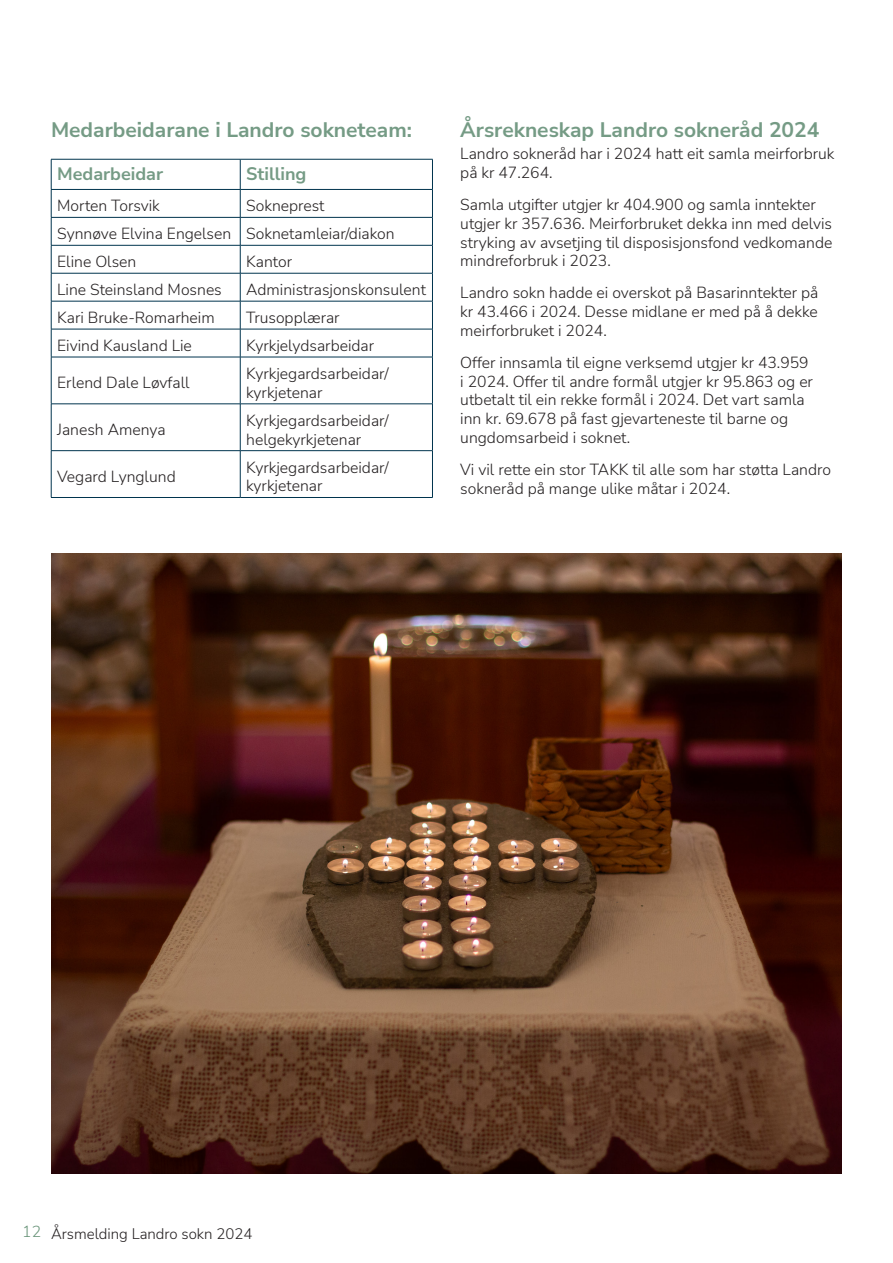
<style>
.page{position:relative;width:893px;height:1263px;background:#fff}
.page>*{position:absolute;margin:0;border:0;box-sizing:border-box;transform-origin:0 0}
.Mellomtittel{font:700 21px "Nunito Sans";color:#759b85}
.Mellomtittel-2{font:700 18px "Nunito Sans";color:#759b85}
.Tekst{font:300 15.75px/18.9px "Nunito Sans";color:#231f20}
.t1{font:300 15px "Nunito Sans";color:#231f20}
.s1{font-size:15.75px;color:#699479}
</style>
<div class="page">
<hr style="left:51px;top:159px;width:189px;height:1px;background:#00344e">
<hr style="left:51px;top:159px;width:1px;height:30px;background:#00344e">
<hr style="left:240px;top:159px;width:193px;height:1px;background:#00344e">
<hr style="left:240px;top:159px;width:1px;height:30px;background:#00344e">
<hr style="left:432px;top:159px;width:1px;height:30px;background:#00344e">
<hr style="left:51px;top:189px;width:189px;height:1px;background:#00344e">
<hr style="left:240px;top:189px;width:193px;height:1px;background:#00344e">
<hr style="left:51px;top:217px;width:189px;height:1px;background:#00344e">
<hr style="left:240px;top:217px;width:193px;height:1px;background:#00344e">
<hr style="left:51px;top:245px;width:189px;height:1px;background:#00344e">
<hr style="left:240px;top:245px;width:193px;height:1px;background:#00344e">
<hr style="left:51px;top:273px;width:189px;height:1px;background:#00344e">
<hr style="left:240px;top:273px;width:193px;height:1px;background:#00344e">
<hr style="left:51px;top:301px;width:189px;height:1px;background:#00344e">
<hr style="left:240px;top:301px;width:193px;height:1px;background:#00344e">
<hr style="left:51px;top:329px;width:189px;height:1px;background:#00344e">
<svg style="left:51px;top:190px;width:1px;height:167px"></svg>
<hr style="left:240px;top:329px;width:193px;height:1px;background:#00344e">
<svg style="left:240px;top:190px;width:1px;height:167px"></svg>
<svg style="left:432px;top:190px;width:1px;height:167px"></svg>
<hr style="left:51px;top:357px;width:189px;height:1px;background:#00344e">
<hr style="left:51px;top:357px;width:1px;height:47px;background:#00344e">
<hr style="left:240px;top:357px;width:193px;height:1px;background:#00344e">
<hr style="left:240px;top:357px;width:1px;height:47px;background:#00344e">
<hr style="left:432px;top:357px;width:1px;height:47px;background:#00344e">
<hr style="left:51px;top:404px;width:189px;height:1px;background:#00344e">
<hr style="left:51px;top:404px;width:1px;height:46px;background:#00344e">
<hr style="left:240px;top:404px;width:193px;height:1px;background:#00344e">
<hr style="left:240px;top:404px;width:1px;height:46px;background:#00344e">
<hr style="left:432px;top:404px;width:1px;height:46px;background:#00344e">
<hr style="left:51px;top:497px;width:189px;height:1px;background:#00344e">
<hr style="left:240px;top:497px;width:193px;height:1px;background:#00344e">
<hr style="left:51px;top:450px;width:189px;height:1px;background:#00344e">
<hr style="left:51px;top:451px;width:1px;height:46px;background:#00344e">
<hr style="left:240px;top:450px;width:193px;height:1px;background:#00344e">
<hr style="left:240px;top:451px;width:1px;height:46px;background:#00344e">
<hr style="left:432px;top:451px;width:1px;height:46px;background:#00344e">
<img style="left:51px;top:553px;width:791px;height:621px">
<p class="Mellomtittel" style="left:51px;top:115px;width:363px">Medarbeidarane i Landro sokneteam:</p>
<p class="Mellomtittel-2" style="left:57px;top:162px;width:107px">Medarbeidar</p>
<p class="Mellomtittel-2" style="left:246px;top:162px;width:62px">Stilling</p>
<p class="Tekst" style="left:57px;top:196px;width:104px">Morten Torsvik</p>
<p class="Tekst" style="left:246px;top:196px;width:80px">Sokneprest</p>
<p class="Tekst" style="left:57px;top:224px;width:176px">Synnøve Elvina Engelsen</p>
<p class="Tekst" style="left:246px;top:224px;width:150px">Soknetamleiar/diakon</p>
<p class="Tekst" style="left:57px;top:252px;width:81px">Eline Olsen</p>
<p class="Tekst" style="left:246px;top:252px;width:47px">Kantor</p>
<p class="Tekst" style="left:57px;top:280px;width:166px">Line Steinsland Mosnes</p>
<p class="Tekst" style="left:246px;top:280px;width:181px">Administrasjonskonsulent</p>
<p class="Tekst" style="left:57px;top:308px;width:159px">Kari Bruke-Romarheim</p>
<p class="Tekst" style="left:246px;top:308px;width:95px">Trusopplærar</p>
<p class="Tekst" style="left:57px;top:335px;width:136px">Eivind Kausland Lie</p>
<p class="Tekst" style="left:246px;top:335px;width:129px">Kyrkjelydsarbeidar</p>
<p class="Tekst" style="left:57px;top:373px;width:134px">Erlend Dale Løvfall</p>
<p class="Tekst" style="left:246px;top:363px;width:144px">Kyrkjegardsarbeidar/ kyrkjetenar</p>
<p class="Tekst" style="left:57px;top:420px;width:110px">Janesh Amenya</p>
<p class="Tekst" style="left:246px;top:410px;width:144px">Kyrkjegardsarbeidar/ helgekyrkjetenar</p>
<p class="Tekst" style="left:57px;top:466px;width:120px">Vegard Lynglund</p>
<p class="Tekst" style="left:246px;top:457px;width:144px">Kyrkjegardsarbeidar/ kyrkjetenar</p>
<p class="Mellomtittel" style="left:460px;top:115px;width:361px">Årsrekneskap Landro sokneråd 2024</p>
<p class="Tekst" style="left:460px;top:144px;width:376px">Landro sokneråd har i 2024 hatt eit samla meirforbruk på kr 47.264.</p>
<p class="Tekst" style="left:460px;top:194px;width:374px">Samla utgifter utgjer kr 404.900 og samla inntekter utgjer kr 357.636. Meirforbruket dekka inn med delvis stryking av avsetjing til disposisjonsfond vedkomande mindreforbruk i 2023.</p>
<p class="Tekst" style="left:460px;top:283px;width:360px;text-align:justify">Landro sokn hadde ei overskot på Basarinntekter på kr 43.466 i 2024. Desse midlane er med på å dekke meirforbruket i 2024.</p>
<p class="Tekst" style="left:460px;top:352px;width:354px">Offer innsamla til eigne verksemd utgjer kr 43.959 i 2024. Offer til andre formål utgjer kr 95.863 og er utbetalt til ein rekke formål i 2024. Det vart samla inn kr. 69.678 på fast gjevarteneste til barne og ungdomsarbeid i soknet.</p>
<p class="Tekst" style="left:460px;top:459px;width:372px">Vi vil rette ein stor TAKK til alle som har støtta Landro sokneråd på mange ulike måtar i 2024.</p>
<p class="t1" style="left:22px;top:1223px;width:232px"><span class="s1">12</span> Årsmelding Landro sokn 2024</p>
</div>
